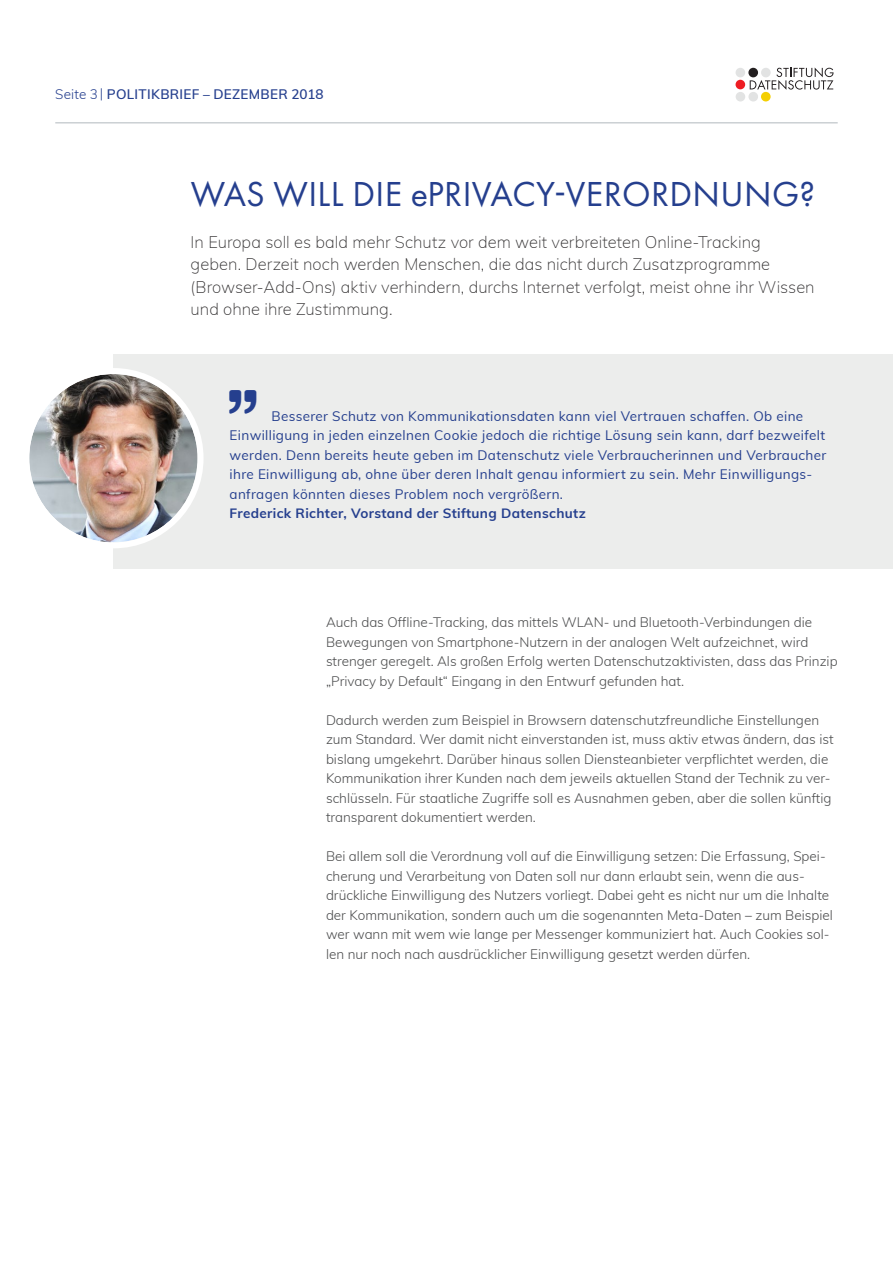
<style>
.page{position:relative;width:893px;height:1263px;background:#fff}
.page>*{position:absolute;margin:0;border:0;box-sizing:border-box;transform-origin:0 0}
.t1{font:36px "Futura PT";letter-spacing:.01em;color:#253f8e}
.t2{font:200 16.5px/22.5px "Muli";color:#312f30}
.t3{font:300 13.5px/19.5px "Muli";color:#4b4c4d}
.t4{font:13.5px/19.5px "Muli";letter-spacing:.025em;color:#253f8e}
.t5{font:700 13.5px "Muli";letter-spacing:.025em;color:#253f8e}
.t6{font:600 13.5px "Muli";letter-spacing:.02em;color:#253f8e}
.s1{font-weight:300}
</style>
<div class="page">
<div style="left:735px;top:80px;width:10px;height:9px;background:#ee1d23;border-radius:50%"></div>
<div style="left:736px;top:68px;width:9px;height:9px;background:#e2e3e3;border-radius:50%"></div>
<div style="left:736px;top:92px;width:9px;height:10px;background:#e2e3e3;border-radius:50%"></div>
<div style="left:748px;top:92px;width:10px;height:10px;background:#e2e3e3;border-radius:50%"></div>
<div style="left:761px;top:92px;width:10px;height:9px;background:#f4cf02;border-radius:50%"></div>
<svg style="left:750px;top:67px;width:83px;height:23px"></svg>
<hr style="left:55px;top:122px;width:783px;height:1px;background:#b1b8be">
<div style="left:113px;top:354px;width:780px;height:215px;background:#ecedec"></div>
<img style="left:29px;top:374px;width:169px;height:168px;border-radius:84px">
<div style="left:23px;top:368px;width:181px;height:180px;border:6px solid #fff;border-radius:50%"></div>
<p class="t6" style="left:55px;top:85px;width:270px"><span class="s1">Seite 3 |</span> POLITIKBRIEF – DEZEMBER 2018</p>
<h1 class="t1" style="left:191px;top:173px;width:626px">WAS WILL DIE ePRIVACY-VERORDNUNG?</h1>
<p class="t2" style="left:191px;top:230px;width:626px">In Europa soll es bald mehr Schutz vor dem weit verbreiteten Online-Tracking geben. Derzeit noch werden Menschen, die das nicht durch Zusatzprogramme (Browser-Add-Ons) aktiv verhindern, durchs Internet verfolgt, meist ohne ihr Wissen und ohne ihre Zustimmung.</p>
<p class="t4" style="left:230px;top:405px;width:598px;text-indent:42px">Besserer Schutz von Kommunikationsdaten kann viel Vertrauen schaffen. Ob eine Einwilligung in jeden einzelnen Cookie jedoch die richtige Lösung sein kann, darf bezweifelt werden. Denn bereits heute geben im Datenschutz viele Verbraucherinnen und Verbraucher ihre Einwilligung ab, ohne über deren Inhalt genau informiert zu sein. Mehr Einwilligungs&shy;anfragen könnten dieses Problem noch vergrößern.</p>
<p class="t5" style="left:230px;top:503px;width:358px">Frederick Richter, Vorstand der Stiftung Datenschutz</p>
<p class="t3" style="left:326px;top:612px;width:513px">Auch das Offline-Tracking, das mittels WLAN- und Bluetooth-Verbindungen die Bewegungen von Smartphone-Nutzern in der analogen Welt aufzeichnet, wird strenger geregelt. Als großen Erfolg werten Datenschutzaktivisten, dass das Prinzip „Privacy by Default“ Eingang in den Entwurf gefunden hat.</p>
<p class="t3" style="left:326px;top:709px;width:509px">Dadurch werden zum Beispiel in Browsern datenschutzfreundliche Einstellungen zum Standard. Wer damit nicht einverstanden ist, muss aktiv etwas ändern, das ist bislang umgekehrt. Darüber hinaus sollen Diensteanbieter verpflichtet werden, die Kommunikation ihrer Kunden nach dem jeweils aktuellen Stand der Technik zu ver&shy;schlüsseln. Für staatliche Zugriffe soll es Ausnahmen geben, aber die sollen künftig transparent dokumentiert werden.</p>
<p class="t3" style="left:326px;top:846px;width:508px">Bei allem soll die Verordnung voll auf die Einwilligung setzen: Die Erfassung, Spei&shy;cherung und Verarbeitung von Daten soll nur dann erlaubt sein, wenn die aus&shy;drückliche Einwilligung des Nutzers vorliegt. Dabei geht es nicht nur um die Inhalte der Kommunikation, sondern auch um die sogenannten Meta-Daten – zum Beispiel wer wann mit wem wie lange per Messenger kommuniziert hat. Auch Cookies sol&shy;len nur noch nach ausdrücklicher Einwilligung gesetzt werden dürfen.</p>
</div>
